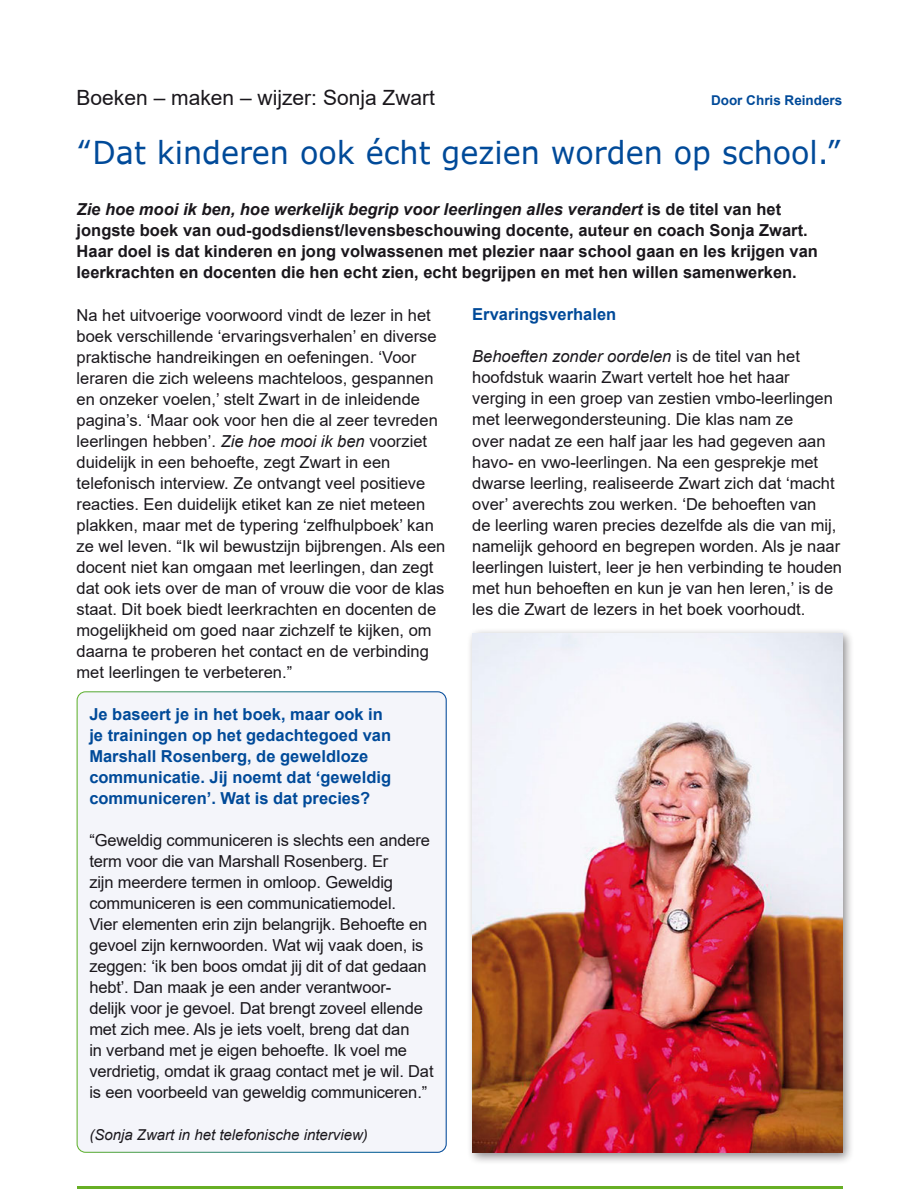
<style>
.page{position:relative;width:919px;height:1189px;background:#fff}
.page>*{position:absolute;margin:0;border:0;box-sizing:border-box;transform-origin:0 0}
.t1{font:31.5px "Verdana Pro";color:#004a99;scale:.96 1}
.t2{font:21px "Arial";color:#1a171c}
.t3{font:16.5px/21px "Arial";color:#1a171c}
.t4{font:700 16.5px/21px "Arial";color:#1a171c}
.t5{font:700 16.5px/21px "Arial";color:#004a99}
.t6{font:italic 15px "Arial";color:#1a171c}
.t7{font:700 13.5px "Arial";color:#004a99}
.s1{font-style:italic}
</style>
<div class="page">
<div style="left:77px;top:691px;width:369px;height:461px;background:#f4f5fa;border-radius:9px"></div>
<div style="left:466px;top:628px;width:388px;height:536px;background:#1a171c;opacity:.5"></div>
<img style="left:472px;top:634px;width:370px;height:518px">
<hr style="left:77px;top:1186px;width:765px;height:2px;background:#67af24">
<p class="t2" style="left:77px;top:83px;width:360px">Boeken – maken – wijzer: Sonja Zwart</p>
<p class="t7" style="left:711px;top:90px;width:133px">Door Chris Reinders</p>
<h1 class="t1" style="left:77px;top:133px;width:799px">“Dat kinderen ook écht gezien worden op school.”</h1>
<p class="t4" style="left:77px;top:199px;width:742px"><span class="s1">Zie hoe mooi ik ben, hoe werkelijk begrip voor leerlingen alles verandert</span> is de titel van het jongste boek van oud-godsdienst/levensbeschouwing docente, auteur en coach Sonja Zwart.<br>Haar doel is dat kinderen en jong volwassenen met plezier naar school gaan en les krijgen van leerkrachten en docenten die hen echt zien, echt begrijpen en met hen willen samenwerken.</p>
<p class="t3" style="left:77px;top:304px;width:370px">Na het uitvoerige voorwoord vindt de lezer in het boek verschillende ‘ervaringsverhalen’ en diverse praktische handreikingen en oefeningen. ‘Voor leraren die zich weleens machteloos, gespannen en onzeker voelen,’ stelt Zwart in de inleidende pagina’s. ‘Maar ook voor hen die al zeer tevreden leerlingen hebben’. <span class="s1">Zie hoe mooi ik ben</span> voorziet duidelijk in een behoefte, zegt Zwart in een telefonisch interview. Ze ontvangt veel positieve reacties. Een duidelijk etiket kan ze niet meteen plakken, maar met de typering ‘zelfhulpboek’ kan ze wel leven. “Ik wil bewustzijn bijbrengen. Als een docent niet kan omgaan met leerlingen, dan zegt dat ook iets over de man of vrouw die voor de klas staat. Dit boek biedt leerkrachten en docenten de mogelijkheid om goed naar zichzelf te kijken, om daarna te proberen het contact en de verbinding met leerlingen te verbeteren.”</p>
<p class="t5" style="left:89px;top:704px;width:303px">Je baseert je in het boek, maar ook in je trainingen op het gedachtegoed van Marshall Rosenberg, de geweldloze communicatie. Jij noemt dat ‘geweldig communiceren’. Wat is dat precies?</p>
<p class="t3" style="left:89px;top:829px;width:346px">“Geweldig communiceren is slechts een andere term voor die van Marshall Rosenberg. Er<br>zijn meerdere termen in omloop. Geweldig communiceren is een communicatiemodel.<br>Vier elementen erin zijn belangrijk. Behoefte en gevoel zijn kernwoorden. Wat wij vaak doen, is zeggen: ‘ik ben boos omdat jij dit of dat gedaan hebt’. Dan maak je een ander verantwoor-<br>delijk voor je gevoel. Dat brengt zoveel ellende met zich mee. Als je iets voelt, breng dat dan<br>in verband met je eigen behoefte. Ik voel me verdrietig, omdat ik graag contact met je wil. Dat is een voorbeeld van geweldig communiceren.”</p>
<p class="t6" style="left:89px;top:1125px;width:280px">(Sonja Zwart in het telefonische interview)</p>
<p class="t5" style="left:472px;top:304px;width:145px">Ervaringsverhalen</p>
<p class="t3" style="left:472px;top:346px;width:371px"><span class="s1">Behoeften zonder oordelen</span> is de titel van het hoofdstuk waarin Zwart vertelt hoe het haar verging in een groep van zestien vmbo-leerlingen met leerwegondersteuning. Die klas nam ze<br>over nadat ze een half jaar les had gegeven aan havo- en vwo-leerlingen. Na een gesprekje met dwarse leerling, realiseerde Zwart zich dat ‘macht over’ averechts zou werken. ‘De behoeften van<br>de leerling waren precies dezelfde als die van mij, namelijk gehoord en begrepen worden. Als je naar leerlingen luistert, leer je hen verbinding te houden met hun behoeften en kun je van hen leren,’ is de les die Zwart de lezers in het boek voorhoudt.</p>
</div>
